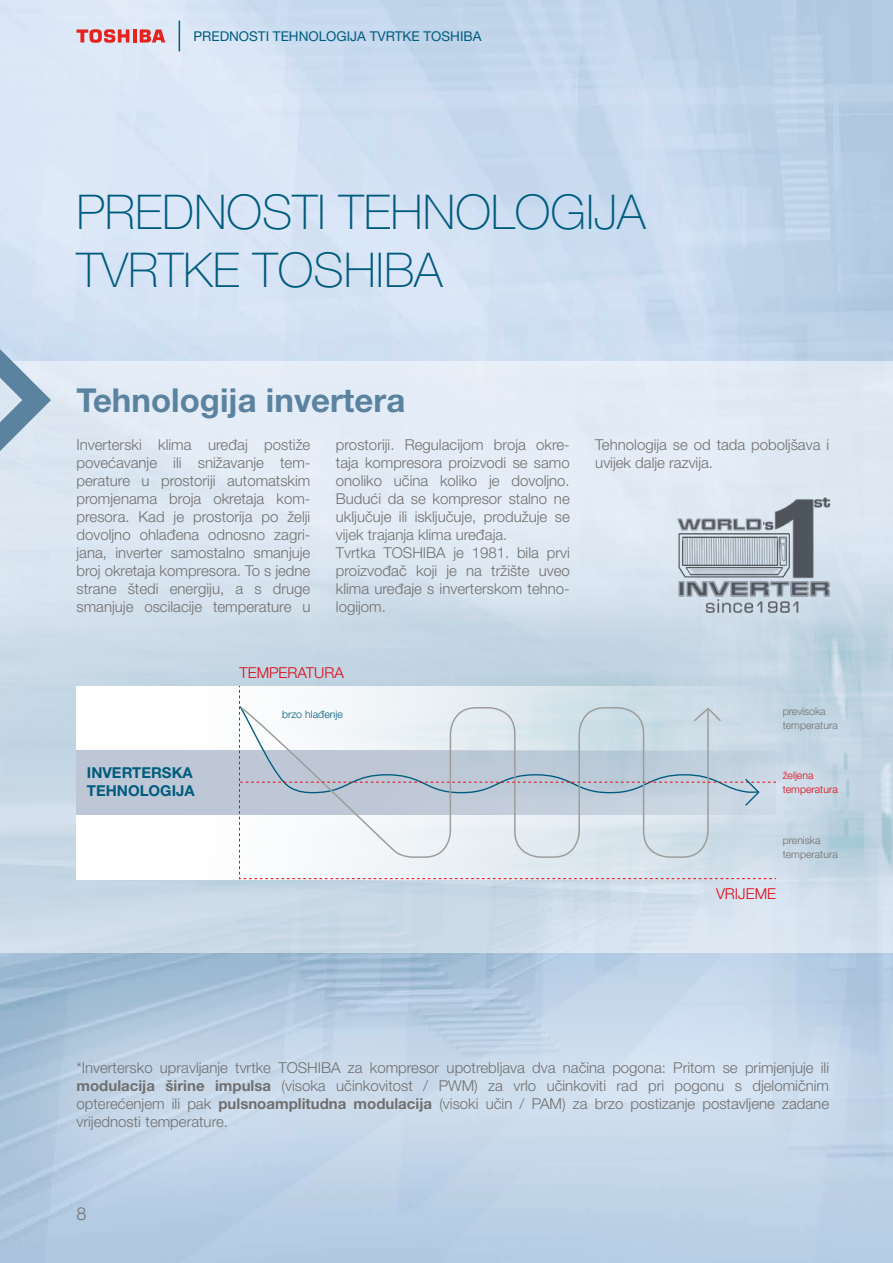
<style>
.page{position:relative;width:893px;height:1263px;background:#fff}
.page>*{position:absolute;margin:0;border:0;box-sizing:border-box;transform-origin:0 0}
.t1{font:100 48px/57.6px "Helvetica Neue LT Pro";color:#005c7e}
.t2{font:700 33px "Helvetica Neue LT Pro";color:#5b83a0}
.t3{font:300 18px "Helvetica Neue LT Pro";color:#706f6f}
.t4{font:300 15px/18px "Helvetica Neue LT Pro";color:#706f6f;text-align:justify}
.t5{font:700 15px/18px "Helvetica Neue LT Pro";color:#005c7e}
.t6{font:300 15px "Helvetica Neue LT Pro";color:#e30613}
.t7{font:13.5px "Helvetica Neue LT Pro";color:#005c7e}
.t8{font:300 10.5px/13.5px "Helvetica Neue LT Pro";color:#706f6f}
.t9{font:300 10.5px/13.5px "Helvetica Neue LT Pro";color:#e30613}
.t10{font:300 10.5px "Helvetica Neue LT Pro";color:#005c7e}
.s1{font-weight:700}
</style>
<div class="page">
<img style="left:0;top:0;width:893px;height:1263px">
<hr style="left:133px;top:29px;width:3px;height:14px;background:#e5231f">
<svg style="left:140px;top:29px;width:25px;height:14px"></svg>
<svg style="left:77px;top:29px;width:52px;height:14px"></svg>
<svg style="left:0;top:361px;width:893px;height:582px;background:#d4e1ed"></svg>
<hr style="left:179px;top:21px;width:1px;height:30px;background:#005c7e">
<svg style="left:0;top:349px;width:51px;height:102px;background:#a6bdd1"></svg>
<div style="left:77px;top:686px;width:699px;height:65px;background:#fff"></div>
<div style="left:77px;top:751px;width:699px;height:64px;background:#bec7d5"></div>
<div style="left:77px;top:815px;width:699px;height:64px;background:#fff"></div>
<svg style="left:239px;top:685px;width:538px;height:194px"></svg>
<svg style="left:239px;top:690px;width:537px;height:189px"></svg>
<img style="left:677px;top:497px;width:154px;height:116px">
<div style="left:0;top:943px;width:893px;height:304px;background:#fff;opacity:.5"></div>
<p class="t7" style="left:193px;top:28px;width:290px">PREDNOSTI TEHNOLOGIJA TVRTKE TOSHIBA</p>
<h1 class="t1" style="left:77px;top:183px;width:571px">PREDNOSTI TEHNOLOGIJA<br>TVRTKE TOSHIBA</h1>
<h2 class="t2" style="left:77px;top:379px;width:330px">Tehnologija invertera</h2>
<p class="t4" style="left:77px;top:435px;width:235px">Inverterski klima uređaj postiže povećavanje ili snižavanje tem&shy;perature u prostoriji automatskim promjenama broja okretaja kom&shy;presora. Kad je prostorija po želji dovoljno ohlađena odnosno zagri&shy;jana, inverter samostalno smanjuje broj okretaja kompresora. To s jedne strane štedi energiju, a s druge smanjuje oscilacije temperature u</p>
<p class="t4" style="left:336px;top:435px;width:235px;text-align:left">prostoriji. Regulacijom broja okre&shy;taja kompresora proizvodi se samo onoliko učina koliko je dovoljno.<br>Budući da se kompresor stalno ne uključuje ili isključuje, produžuje se vijek trajanja klima uređaja.<br>Tvrtka TOSHIBA je 1981. bila prvi proizvođač koji je na tržište uveo klima uređaje s inverterskom tehno&shy;logijom.</p>
<p class="t4" style="left:595px;top:435px;width:235px">Tehnologija se od tada poboljšava i uvijek dalje razvija.</p>
<p class="t5" style="left:87px;top:764px;width:109px">INVERTERSKA<br>TEHNOLOGIJA</p>
<p class="t6" style="left:239px;top:663px;width:106px">TEMPERATURA</p>
<p class="t10" style="left:282px;top:708px;width:62px">brzo hlađenje</p>
<p class="t8" style="left:783px;top:705px;width:57px">previsoka temperatura</p>
<p class="t9" style="left:783px;top:768px;width:57px">željena temperatura</p>
<p class="t8" style="left:783px;top:833px;width:57px">preniska temperatura</p>
<p class="t6" style="left:716px;top:884px;width:62px">VRIJEME</p>
<p class="t4" style="left:77px;top:1058px;width:754px">*Invertersko upravljanje tvrtke TOSHIBA za kompresor upotrebljava dva načina pogona: Pritom se primjenjuje ili <span class="s1">modulacija širine impulsa</span> (visoka učinkovitost / PWM) za vrlo učinkoviti rad pri pogonu s djelomičnim opterećenjem ili pak <span class="s1">pulsnoamplitudna modulacija</span> (visoki učin / PAM) za brzo postizanje postavljene zadane vrijednosti temperature.</p>
<p class="t3" style="left:77px;top:1202px;width:12px">8</p>
</div>
